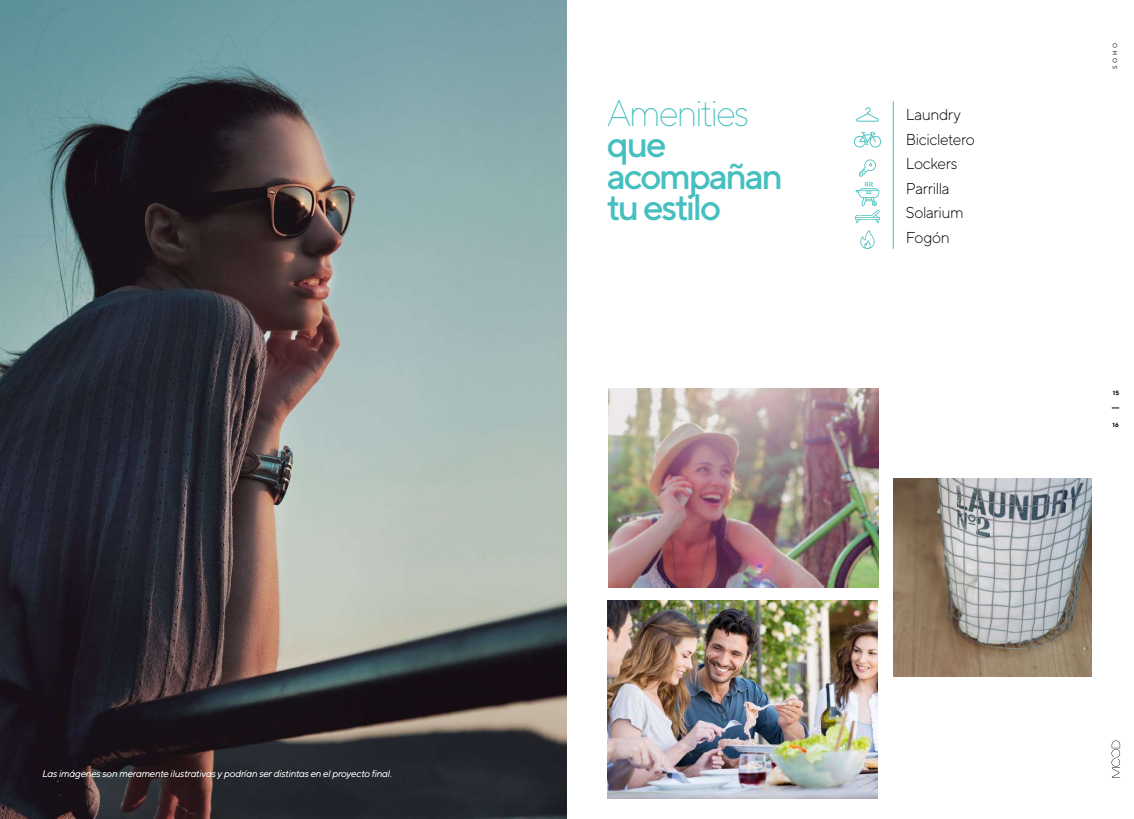
<style>
.page{position:relative;width:1134px;height:819px;background:#fff}
.page>*{position:absolute;margin:0;border:0;box-sizing:border-box;transform-origin:0 0}
.t1{font:500 36.75px/31.5px "TT Norms";letter-spacing:-.06em;color:#45bfbf}
.t2{font:200 36.75px "TT Norms";letter-spacing:-.07em;color:#45bfbf}
.t3{font:300 15.75px/24.5px "TT Norms";letter-spacing:-.03em;color:#000}
.t4{font:italic 300 9.62px "TT Norms";letter-spacing:-.01em;color:#fff}
.t5{font:700 6.12px "TT Norms";color:#000}
.t6{font:6.12px "TT Norms";color:#000}
</style>
<div class="page">
<img style="left:0;top:0;width:567px;height:819px">
<img style="left:608px;top:389px;width:270px;height:198px">
<img style="left:608px;top:600px;width:270px;height:198px">
<img style="left:893px;top:478px;width:199px;height:198px">
<svg style="left:854px;top:132px;width:27px;height:15px"></svg>
<svg style="left:856px;top:107px;width:23px;height:15px"></svg>
<hr style="left:893px;top:101px;width:1px;height:148px;background:#45bfbf">
<svg style="left:855px;top:159px;width:25px;height:64px"></svg>
<svg style="left:860px;top:230px;width:15px;height:19px"></svg>
<svg style="left:1112px;top:740px;width:8px;height:38px"></svg>
<p class="t4" style="left:42px;top:768px;width:351px">Las imágenes son meramente ilustrativas y podrían ser distintas en el proyecto final.</p>
<h1 class="t2" style="left:607px;top:91px;width:144px">Amenities</h1>
<h1 class="t1" style="left:607px;top:128px;width:178px">que acompañan tu estilo</h1>
<h2 class="t3" style="left:906px;top:102px;width:71px">Laundry<br>Bicicletero<br>Lockers<br>Parrilla<br>Solarium<br>Fogón</h2>
<p class="t6" style="left:1111px;top:69px;width:28px;rotate:-90deg">SOHO</p>
<p class="t5" style="left:1113px;top:389px;width:8px">15</p>
<p class="t5" style="left:1113px;top:421px;width:8px">16</p>
</div>
